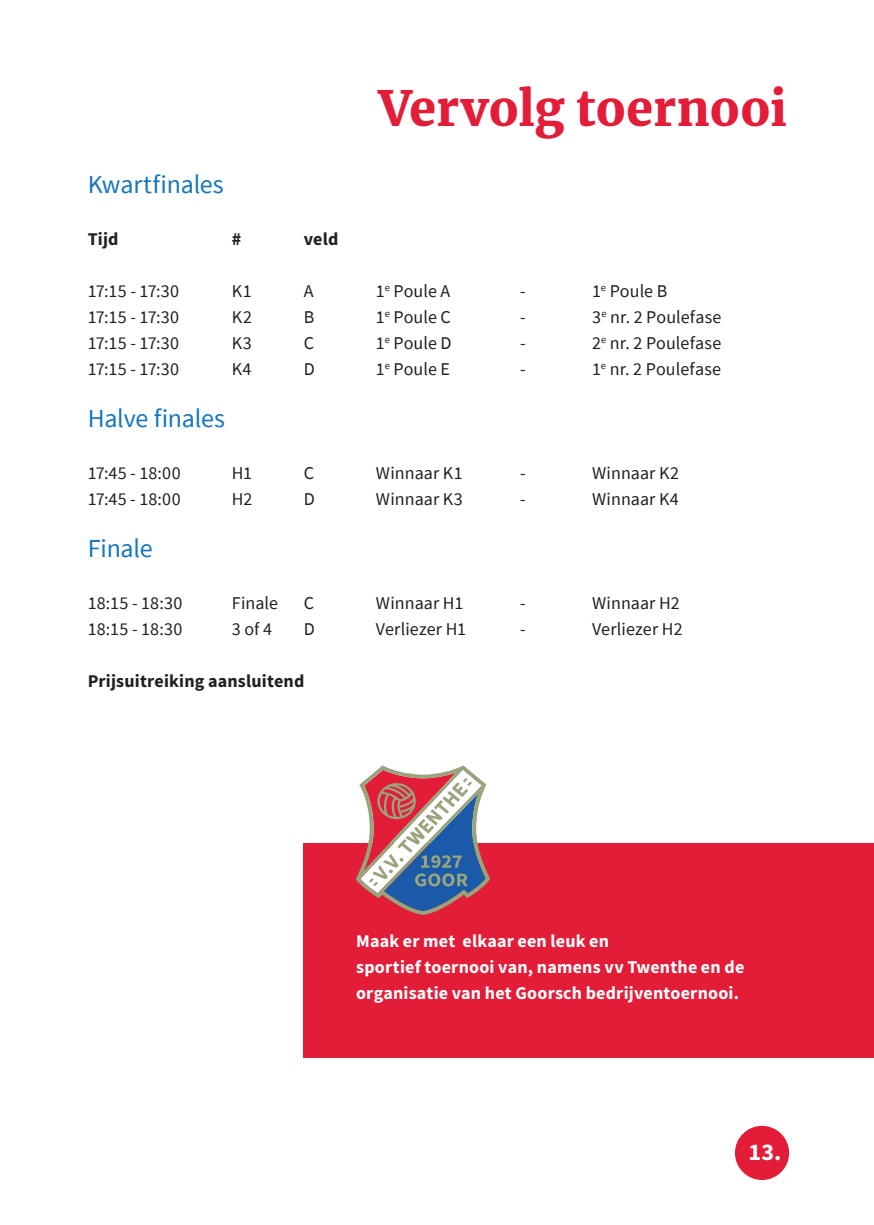
<style>
.page{position:relative;width:874px;height:1225px;background:#fff}
.page>*{position:absolute;margin:0;border:0;box-sizing:border-box;transform-origin:0 0}
.t1{font:900 48px "Merriweather";letter-spacing:-.005em;color:#e31c38}
.t2{font:26px "Source Sans Pro";letter-spacing:-.01em;color:#1576bd}
.t3{font:700 24px "Source Sans Pro";color:#fff}
.t4{font:18px "Source Sans Pro";letter-spacing:.005em;color:#231f20}
.t5{font:700 18px/26px "Source Sans Pro";letter-spacing:.01em;color:#fff}
.t6{font:700 18px "Source Sans Pro";letter-spacing:.01em;color:#231f20}
</style>
<div class="page">
<div style="left:734px;top:1125px;width:54px;height:55px;background:#e31c38;border-radius:50%"></div>
<div style="left:303px;top:843px;width:570px;height:214px;background:#e31c38"></div>
<svg style="left:356px;top:765px;width:133px;height:150px"></svg>
<p class="t1" style="left:378px;top:75px;width:410px">Vervolg toernooi</p>
<p class="t2" style="left:88px;top:168px;width:138px">Kwartfinales</p>
<p class="t6" style="left:88px;top:227px;width:32px">Tijd</p>
<p class="t6" style="left:232px;top:227px;width:11px">#</p>
<p class="t6" style="left:304px;top:227px;width:36px">veld</p>
<p class="t4" style="left:88px;top:280px;width:93px">17:15 - 17:30</p>
<p class="t4" style="left:232px;top:280px;width:21px">K1</p>
<p class="t4" style="left:304px;top:280px;width:11px">A</p>
<p class="t4" style="left:376px;top:280px;width:76px">1<sup>e</sup> Poule A</p>
<p class="t4" style="left:520px;top:280px;width:7px">-</p>
<p class="t4" style="left:592px;top:280px;width:77px">1<sup>e</sup> Poule B</p>
<p class="t4" style="left:88px;top:306px;width:93px">17:15 - 17:30</p>
<p class="t4" style="left:232px;top:306px;width:22px">K2</p>
<p class="t4" style="left:304px;top:306px;width:12px">B</p>
<p class="t4" style="left:376px;top:306px;width:76px">1<sup>e</sup> Poule C</p>
<p class="t4" style="left:520px;top:306px;width:7px">-</p>
<p class="t4" style="left:592px;top:306px;width:131px">3<sup>e</sup> nr. 2 Poulefase</p>
<p class="t4" style="left:88px;top:332px;width:93px">17:15 - 17:30</p>
<p class="t4" style="left:232px;top:332px;width:21px">K3</p>
<p class="t4" style="left:304px;top:332px;width:12px">C</p>
<p class="t4" style="left:376px;top:332px;width:77px">1<sup>e</sup> Poule D</p>
<p class="t4" style="left:520px;top:332px;width:7px">-</p>
<p class="t4" style="left:592px;top:332px;width:130px">2<sup>e</sup> nr. 2 Poulefase</p>
<p class="t4" style="left:88px;top:358px;width:93px">17:15 - 17:30</p>
<p class="t4" style="left:232px;top:358px;width:21px">K4</p>
<p class="t4" style="left:304px;top:358px;width:13px">D</p>
<p class="t4" style="left:376px;top:358px;width:76px">1<sup>e</sup> Poule E</p>
<p class="t4" style="left:520px;top:358px;width:7px">-</p>
<p class="t4" style="left:592px;top:358px;width:130px">1<sup>e</sup> nr. 2 Poulefase</p>
<p class="t2" style="left:88px;top:402px;width:139px">Halve finales</p>
<p class="t4" style="left:88px;top:462px;width:94px">17:45 - 18:00</p>
<p class="t4" style="left:232px;top:462px;width:22px">H1</p>
<p class="t4" style="left:304px;top:462px;width:12px">C</p>
<p class="t4" style="left:376px;top:462px;width:88px">Winnaar K1</p>
<p class="t4" style="left:520px;top:462px;width:7px">-</p>
<p class="t4" style="left:592px;top:462px;width:88px">Winnaar K2</p>
<p class="t4" style="left:88px;top:488px;width:94px">17:45 - 18:00</p>
<p class="t4" style="left:232px;top:488px;width:22px">H2</p>
<p class="t4" style="left:304px;top:488px;width:13px">D</p>
<p class="t4" style="left:376px;top:488px;width:88px">Winnaar K3</p>
<p class="t4" style="left:520px;top:488px;width:7px">-</p>
<p class="t4" style="left:592px;top:488px;width:88px">Winnaar K4</p>
<p class="t2" style="left:88px;top:532px;width:67px">Finale</p>
<p class="t4" style="left:88px;top:592px;width:96px">18:15 - 18:30</p>
<p class="t4" style="left:232px;top:592px;width:48px">Finale</p>
<p class="t4" style="left:304px;top:592px;width:12px">C</p>
<p class="t4" style="left:376px;top:592px;width:89px">Winnaar H1</p>
<p class="t4" style="left:520px;top:592px;width:7px">-</p>
<p class="t4" style="left:592px;top:592px;width:89px">Winnaar H2</p>
<p class="t4" style="left:88px;top:618px;width:96px">18:15 - 18:30</p>
<p class="t4" style="left:232px;top:618px;width:42px">3 of 4</p>
<p class="t4" style="left:304px;top:618px;width:13px">D</p>
<p class="t4" style="left:376px;top:618px;width:91px">Verliezer H1</p>
<p class="t4" style="left:520px;top:618px;width:7px">-</p>
<p class="t4" style="left:592px;top:618px;width:92px">Verliezer H2</p>
<p class="t6" style="left:88px;top:669px;width:218px">Prijsuitreiking aansluitend</p>
<p class="t5" style="left:356px;top:928px;width:254px">Maak er met elkaar een leuk en</p>
<p class="t5" style="left:356px;top:954px;width:389px">sportief toernooi van, namens vv Twenthe en de organisatie van het Goorsch bedrijventoernooi.</p>
<p class="t3" style="left:748px;top:1135px;width:34px">13.</p>
</div>
